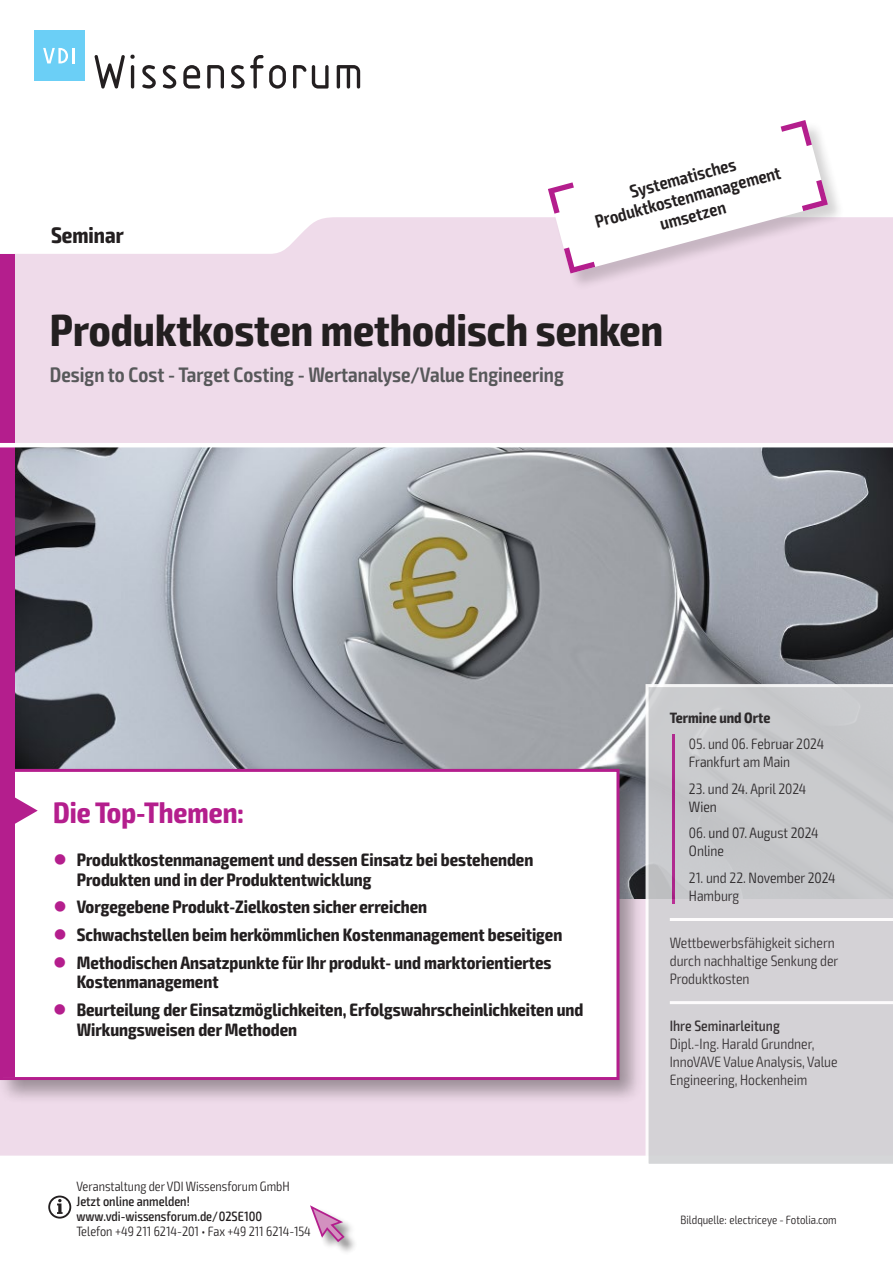
<style>
.page{position:relative;width:893px;height:1263px;background:#fff}
.page>*{position:absolute;margin:0;border:0;box-sizing:border-box;transform-origin:0 0}
.t1{font:700 condensed 45px "Exo 2";color:#231f20}
.t2{font:700 condensed 29.7px "Exo 2";color:#b41e8d}
.t3{font:700 condensed 22.5px "Exo 2";color:#231f20}
.t4{font:600 condensed 21px "Exo 2";color:#57585a}
.t5{font:700 condensed 18px/19.5px "Exo 2";color:#231f20}
.t6{font:600 condensed 18px/19.5px "Exo 2";color:#231f20;text-align:center}
.t7{font:300 condensed 15px/18px "Exo 2";color:#231f20}
.t8{font:500 condensed 15px "Exo 2";color:#231f20}
.t9{font:700 condensed 15px "Exo 2";color:#231f20}
.t10{font:300 condensed 13.5px "Exo 2";color:#231f20}
.t11{font:500 condensed 13.5px/15px "Exo 2";color:#231f20}
.t12{font:300 condensed 12px "Exo 2";color:#231f20}
.s1{color:#b41e8d}
</style>
<div class="page">
<div style="left:0;top:217px;width:893px;height:938px;background:#efdbea"></div>
<img style="left:14px;top:447px;width:878px;height:451px">
<div style="left:0;top:765px;width:644px;height:340px;background:#231f20;opacity:.4"></div>
<div style="left:2px;top:770px;width:616px;height:308px;background:#fff"></div>
<div style="left:3px;top:772px;width:11px;height:305px;background:#b41e8d"></div>
<div style="left:0;top:769px;width:619px;height:311px;border:3px solid #b41e8d"></div>
<svg style="left:14px;top:796px;width:24px;height:29px"></svg>
<div style="left:0;top:254px;width:14px;height:519px;background:#b41e8d"></div>
<div style="left:311px;top:1206px;width:47px;height:49px;background:#231f20;opacity:.5"></div>
<svg style="left:310px;top:1205px;width:36px;height:38px"></svg>
<hr style="left:0;top:443px;width:893px;height:4px;background:#fff">
<svg style="left:645px;top:684px;width:248px;height:480px;background:#cfced2"></svg>
<svg style="left:48px;top:1195px;width:23px;height:23px"></svg>
<svg style="left:94px;top:54px;width:41px;height:35px"></svg>
<svg style="left:142px;top:65px;width:14px;height:24px"></svg>
<svg style="left:163px;top:65px;width:13px;height:24px"></svg>
<svg style="left:183px;top:65px;width:17px;height:24px"></svg>
<svg style="left:207px;top:65px;width:17px;height:24px"></svg>
<svg style="left:231px;top:55px;width:55px;height:34px"></svg>
<svg style="left:293px;top:65px;width:36px;height:24px"></svg>
<svg style="left:337px;top:65px;width:23px;height:24px"></svg>
<div style="left:34px;top:30px;width:50px;height:51px;background:#6bcff6"></div>
<svg style="left:43px;top:48px;width:31px;height:15px"></svg>
<div style="left:548px;top:121px;width:297px;height:170px;background:#231f20;opacity:.2"></div>
<svg style="left:548px;top:120px;width:280px;height:153px"></svg>
<p class="t3" style="left:51px;top:221px;width:74px">Seminar</p>
<p class="t6" style="left:588px;top:194px;width:193px;rotate:-15deg">Systematisches<br>Produktkostenmanagement umsetzen</p>
<h1 class="t1" style="left:50px;top:303px;width:615px">Produktkosten methodisch senken</h1>
<p class="t4" style="left:50px;top:362px;width:515px">Design to Cost - Target Costing - Wertanalyse/Value Engineering</p>
<h2 class="t2" style="left:53px;top:794px;width:192px">Die Top-Themen:</h2>
<p class="t5" style="left:77px;top:850px;width:458px;text-indent:-23px"><span class="s1">●</span> Produktkostenmanagement und dessen Einsatz bei bestehenden<br>Produkten und in der Produktentwicklung</p>
<p class="t5" style="left:53px;top:898px;width:375px"><span class="s1">●</span> Vorgegebene Produkt-Zielkosten sicher erreichen</p>
<p class="t5" style="left:53px;top:925px;width:510px"><span class="s1">●</span> Schwachstellen beim herkömmlichen Kostenmanagement beseitigen</p>
<p class="t5" style="left:77px;top:953px;width:476px;text-indent:-23px"><span class="s1">●</span> Methodischen Ansatzpunkte für Ihr produkt- und marktorientiertes<br>Kostenmanagement</p>
<p class="t5" style="left:77px;top:1000px;width:508px;text-indent:-23px"><span class="s1">●</span> Beurteilung der Einsatzmöglichkeiten, Erfolgswahrscheinlichkeiten und<br>Wirkungsweisen der Methoden</p>
<p class="t10" style="left:77px;top:1178px;width:215px">Veranstaltung der VDI Wissensforum GmbH</p>
<p class="t11" style="left:77px;top:1194px;width:187px">Jetzt online anmelden! www.vdi-wissensforum.de/02SE100</p>
<p class="t10" style="left:77px;top:1223px;width:236px">Telefon +49 211 6214-201 • Fax +49 211 6214-154</p>
<p class="t9" style="left:670px;top:709px;width:102px">Termine und Orte</p>
<p class="t7" style="left:689px;top:735px;width:137px">05. und 06. Februar 2024<br>Frankfurt am Main</p>
<p class="t7" style="left:689px;top:780px;width:119px">23. und 24. April 2024<br>Wien</p>
<p class="t7" style="left:689px;top:824px;width:131px">06. und 07. August 2024<br>Online</p>
<p class="t7" style="left:689px;top:869px;width:148px">21. und 22. November 2024<br>Hamburg</p>
<p class="t7" style="left:670px;top:934px;width:170px">Wettbewerbsfähigkeit sichern durch nachhaltige Senkung der<br>Produktkosten</p>
<p class="t8" style="left:670px;top:1017px;width:112px">Ihre Seminarleitung</p>
<p class="t7" style="left:670px;top:1035px;width:169px">Dipl.-Ing. Harald Grundner,<br>InnoVAVE Value Analysis, Value<br>Engineering, Hockenheim</p>
<p class="t12" style="left:681px;top:1212px;width:158px">Bildquelle: electriceye - Fotolia.com</p>
</div>
